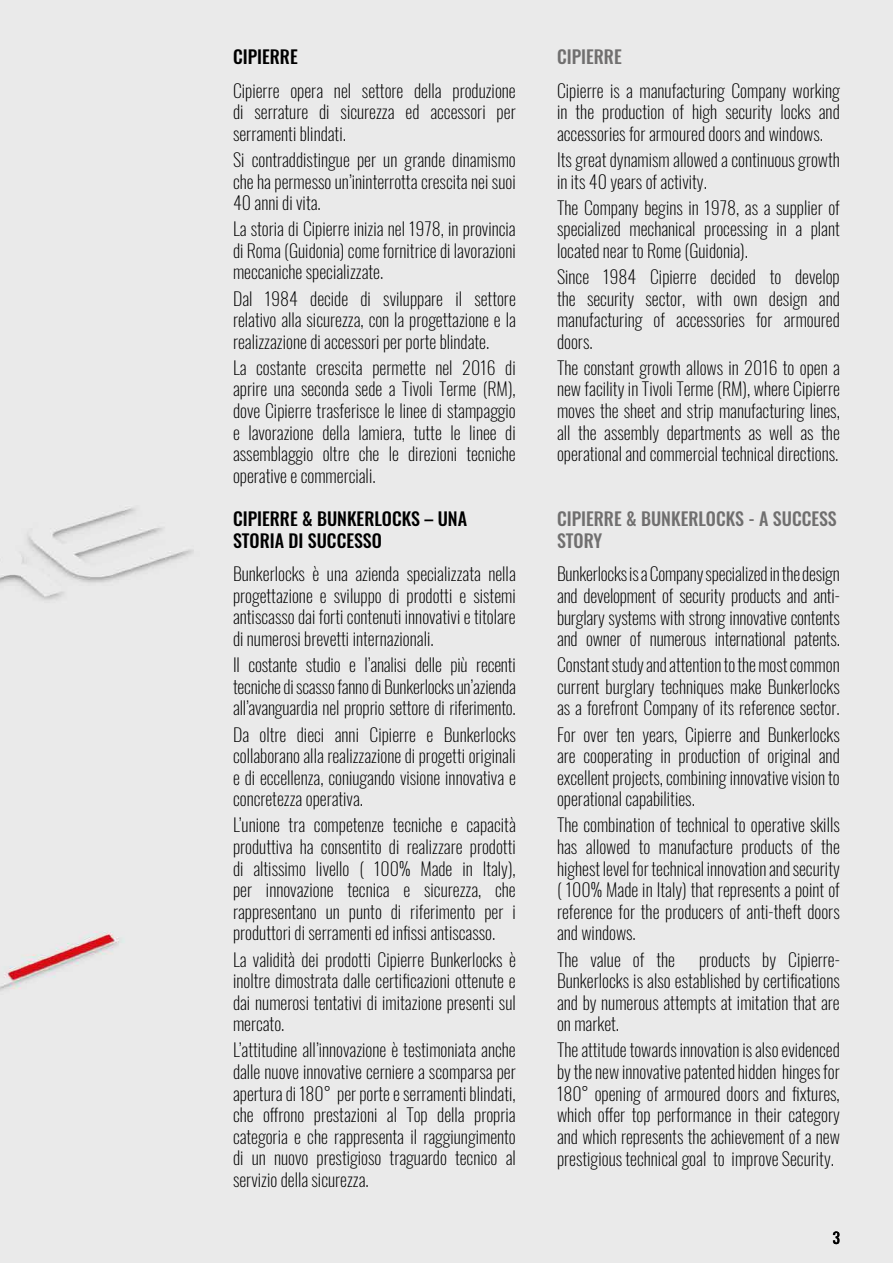
<style>
.page{position:relative;width:893px;height:1263px;background:#eaeaea}
.page>*{position:absolute;margin:0;border:0;box-sizing:border-box;transform-origin:0 0}
.t1{font:200 18px/21.6px "Oswald";color:#000;text-align:justify}
.t2{font:500 18px/21.6px "Oswald";color:#000}
.t3{font:500 18px/21.6px "Oswald";color:#706f6f}
.t4{font:15px "Oswald";color:#000}
</style>
<div class="page">
<p class="t2" style="left:233px;top:47px;width:66px">CIPIERRE</p>
<p class="t1" style="left:233px;top:77px;width:284px">Cipierre opera nel settore della produzione di serrature di sicurezza ed accessori per serramenti blindati.</p>
<p class="t1" style="left:233px;top:147px;width:284px">Si contraddistingue per un grande dinamismo che ha permesso un’ininterrotta crescita nei suoi 40 anni di vita.</p>
<p class="t1" style="left:233px;top:216px;width:284px">La storia di Cipierre inizia nel 1978, in provincia di Roma (Guidonia) come fornitrice di lavorazioni meccaniche specializzate.</p>
<p class="t1" style="left:233px;top:285px;width:284px">Dal 1984 decide di sviluppare il settore relativo alla sicurezza, con la progettazione e la realizzazione di accessori per porte blindate.</p>
<p class="t1" style="left:233px;top:355px;width:284px">La costante crescita permette nel 2016 di aprire una seconda sede a Tivoli Terme (RM), dove Cipierre trasferisce le linee di stampaggio e lavorazione della lamiera, tutte le linee di assemblaggio oltre che le direzioni tecniche operative e commerciali.</p>
<p class="t2" style="left:233px;top:509px;width:236px">CIPIERRE &amp; BUNKERLOCKS – UNA<br>STORIA DI SUCCESSO</p>
<p class="t1" style="left:233px;top:561px;width:284px">Bunkerlocks è una azienda specializzata nella progettazione e sviluppo di prodotti e sistemi antiscasso dai forti contenuti innovativi e titolare di numerosi brevetti internazionali.</p>
<p class="t1" style="left:233px;top:652px;width:284px">Il costante studio e l’analisi delle più recenti tecniche di scasso fanno di Bunkerlocks un’azienda all’avanguardia nel proprio settore di riferimento.</p>
<p class="t1" style="left:233px;top:721px;width:284px">Da oltre dieci anni Cipierre e Bunkerlocks collaborano alla realizzazione di progetti originali e di eccellenza, coniugando visione innovativa e concretezza operativa.</p>
<p class="t1" style="left:233px;top:812px;width:284px">L’unione tra competenze tecniche e capacità produttiva ha consentito di realizzare prodotti di altissimo livello ( 100% Made in Italy), per innovazione tecnica e sicurezza, che rappresentano un punto di riferimento per i produttori di serramenti ed infissi antiscasso.</p>
<p class="t1" style="left:233px;top:946px;width:284px">La validità dei prodotti Cipierre Bunkerlocks è inoltre dimostrata dalle certificazioni ottenute e dai numerosi tentativi di imitazione presenti sul mercato.</p>
<p class="t1" style="left:233px;top:1037px;width:284px">L’attitudine all’innovazione è testimoniata anche dalle nuove innovative cerniere a scomparsa per apertura di 180° per porte e serramenti blindati, che offrono prestazioni al Top della propria categoria e che rappresenta il raggiungimento di un nuovo prestigioso traguardo tecnico al servizio della sicurezza.</p>
<p class="t3" style="left:557px;top:47px;width:66px">CIPIERRE</p>
<p class="t1" style="left:557px;top:77px;width:284px">Cipierre is a manufacturing Company working in the production of high security locks and accessories for armoured doors and windows.</p>
<p class="t1" style="left:557px;top:147px;width:284px">Its great dynamism allowed a continuous growth in its 40 years of activity.</p>
<p class="t1" style="left:557px;top:194px;width:284px">The Company begins in 1978, as a supplier of specialized mechanical processing in a plant located near to Rome (Guidonia).</p>
<p class="t1" style="left:557px;top:264px;width:284px">Since 1984 Cipierre decided to develop the security sector, with own design and manufacturing of accessories for armoured doors.</p>
<p class="t1" style="left:557px;top:355px;width:284px">The constant growth allows in 2016 to open a new facility in Tivoli Terme (RM), where Cipierre moves the sheet and strip manufacturing lines, all the assembly departments as well as the operational and commercial technical directions.</p>
<p class="t3" style="left:557px;top:509px;width:281px">CIPIERRE &amp; BUNKERLOCKS - A SUCCESS<br>STORY</p>
<p class="t1" style="left:557px;top:561px;width:284px">Bunkerlocks is a Company specialized in the design and development of security products and anti&shy;burglary systems with strong innovative contents and owner of numerous international patents.</p>
<p class="t1" style="left:557px;top:652px;width:284px">Constant study and attention to the most common current burglary techniques make Bunkerlocks as a forefront Company of its reference sector.</p>
<p class="t1" style="left:557px;top:721px;width:284px">For over ten years, Cipierre and Bunkerlocks are cooperating in production of original and excellent projects, combining innovative vision to operational capabilities.</p>
<p class="t1" style="left:557px;top:812px;width:284px">The combination of technical to operative skills has allowed to manufacture products of the highest level for technical innovation and security ( 100% Made in Italy) that represents a point of reference for the producers of anti-theft doors and windows.</p>
<p class="t1" style="left:557px;top:946px;width:119px">The value of the</p>
<p class="t1" style="left:557px;top:946px;width:284px;text-indent:142px">products by Cipierre-Bunkerlocks is also established by certifications and by numerous attempts at imitation that are on market.</p>
<p class="t1" style="left:557px;top:1037px;width:284px">The attitude towards innovation is also evidenced by the new innovative patented hidden hinges for 180° opening of armoured doors and fixtures, which offer top performance in their category and which represents the achievement of a new prestigious technical goal to improve Security.</p>
<p class="t4" style="left:833px;top:1224px;width:9px">3</p>
</div>
